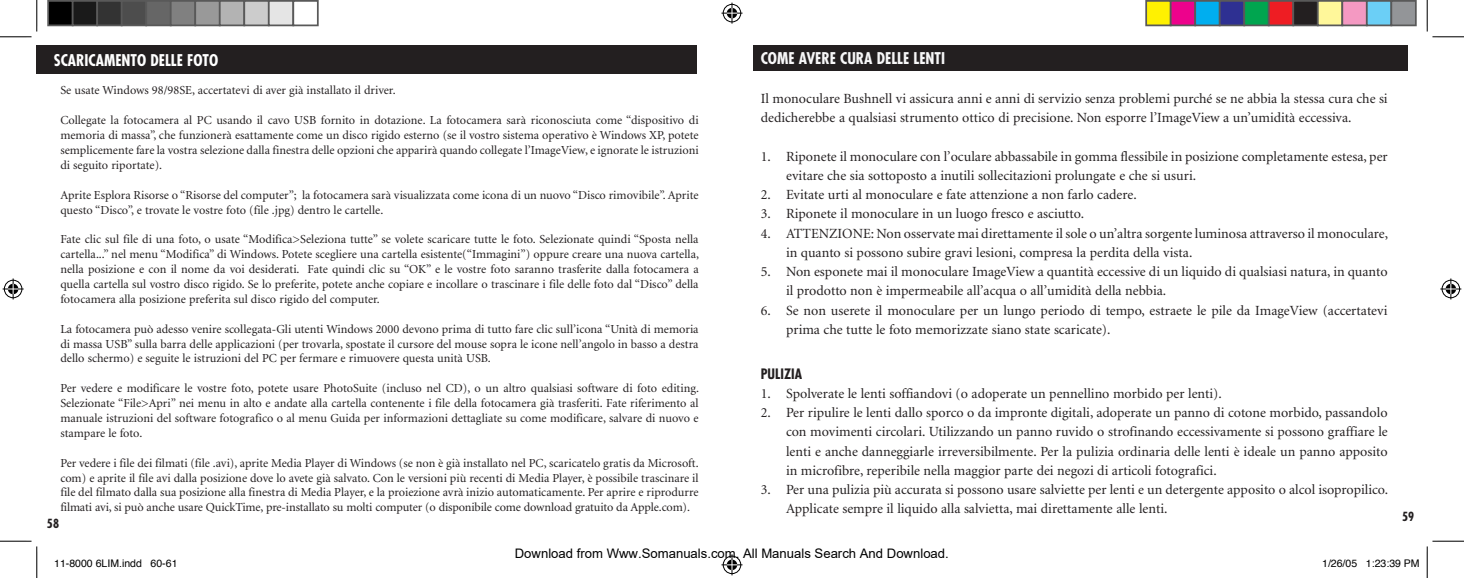
<style>
.page{position:relative;width:1464px;height:578px;background:#fff}
.page>*{position:absolute;margin:0;border:0;box-sizing:border-box;transform-origin:0 0}
.t1{font:700 condensed 15.75px "Futura";color:#f7f7f8}
.t2{font:700 condensed 15.75px "Futura";color:#fff}
.t3{font:14px/19.2px "Minion";color:#231f20}
.t4{font:700 condensed 14px "Futura";color:#231f20}
.t5{font:13.12px "Arial";color:#000}
.t6{font:12.25px/14.9px "Minion";color:#231f20;text-align:justify}
.t7{font:700 condensed 12.25px "Futura";color:#231f20}
.t8{font:10.5px "Helvetica";color:#000}
</style>
<div class="page">
<div style="left:753px;top:45px;width:654px;height:26px;background:#231f20"></div>
<div style="left:37px;top:46px;width:660px;height:28px;background:#231f20"></div>
<hr style="left:0;top:36px;width:32px;height:1px;background:#000">
<hr style="left:1432px;top:36px;width:31px;height:1px;background:#000">
<hr style="left:0;top:540px;width:32px;height:1px;background:#000">
<hr style="left:1432px;top:540px;width:31px;height:1px;background:#000">
<hr style="left:36px;top:0;width:1px;height:32px;background:#000">
<hr style="left:36px;top:546px;width:1px;height:32px;background:#000">
<hr style="left:1426px;top:0;width:1px;height:32px;background:#000">
<hr style="left:1426px;top:546px;width:1px;height:32px;background:#000">
<svg style="left:721px;top:3px;width:21px;height:21px"></svg>
<svg style="left:721px;top:554px;width:21px;height:21px"></svg>
<svg style="left:3px;top:278px;width:21px;height:21px"></svg>
<svg style="left:1440px;top:278px;width:20px;height:21px"></svg>
<div style="left:48px;top:1px;width:25px;height:24px;background:#000"></div>
<div style="left:47px;top:0;width:27px;height:26px;border:2px solid #595959"></div>
<div style="left:73px;top:1px;width:24px;height:24px;background:#1a1a1a"></div>
<div style="left:72px;top:0;width:26px;height:26px;border:2px solid #595959"></div>
<div style="left:97px;top:1px;width:25px;height:24px;background:#333"></div>
<div style="left:96px;top:0;width:26px;height:26px;border:2px solid #595959"></div>
<div style="left:122px;top:1px;width:24px;height:24px;background:#4d4d4d"></div>
<div style="left:121px;top:0;width:26px;height:26px;border:2px solid #595959"></div>
<div style="left:146px;top:1px;width:25px;height:24px;background:#666"></div>
<div style="left:145px;top:0;width:27px;height:26px;border:2px solid #595959"></div>
<div style="left:171px;top:1px;width:24px;height:24px;background:#808080"></div>
<div style="left:170px;top:0;width:26px;height:26px;border:2px solid #595959"></div>
<div style="left:195px;top:1px;width:25px;height:24px;background:#999"></div>
<div style="left:194px;top:0;width:26px;height:26px;border:2px solid #595959"></div>
<div style="left:220px;top:1px;width:24px;height:24px;background:#b3b3b3"></div>
<div style="left:219px;top:0;width:26px;height:26px;border:2px solid #595959"></div>
<div style="left:244px;top:1px;width:25px;height:24px;background:#ccc"></div>
<div style="left:243px;top:0;width:27px;height:26px;border:2px solid #595959"></div>
<div style="left:269px;top:1px;width:24px;height:24px;background:#e5e5e5"></div>
<div style="left:268px;top:0;width:26px;height:26px;border:2px solid #595959"></div>
<div style="left:292px;top:0;width:26px;height:26px;border:2px solid #595959"></div>
<div style="left:1145px;top:1px;width:25px;height:24px;background:#fff101"></div>
<div style="left:1145px;top:0;width:26px;height:26px;border:2px solid #595959"></div>
<div style="left:1170px;top:1px;width:24px;height:24px;background:#ed028c"></div>
<div style="left:1169px;top:0;width:26px;height:26px;border:2px solid #595959"></div>
<div style="left:1194px;top:1px;width:25px;height:24px;background:#00aeef"></div>
<div style="left:1194px;top:0;width:26px;height:26px;border:2px solid #595959"></div>
<div style="left:1219px;top:1px;width:24px;height:24px;background:#2e3092"></div>
<div style="left:1218px;top:0;width:26px;height:26px;border:2px solid #595959"></div>
<div style="left:1243px;top:1px;width:25px;height:24px;background:#00a54f"></div>
<div style="left:1243px;top:0;width:26px;height:26px;border:2px solid #595959"></div>
<div style="left:1268px;top:1px;width:24px;height:24px;background:#ee1d23"></div>
<div style="left:1267px;top:0;width:26px;height:26px;border:2px solid #595959"></div>
<div style="left:1292px;top:1px;width:25px;height:24px;background:#231f20"></div>
<div style="left:1292px;top:0;width:26px;height:26px;border:2px solid #595959"></div>
<div style="left:1317px;top:1px;width:24px;height:24px;background:#fff79a"></div>
<div style="left:1316px;top:0;width:26px;height:26px;border:2px solid #595959"></div>
<div style="left:1341px;top:1px;width:25px;height:24px;background:#f499c2"></div>
<div style="left:1341px;top:0;width:26px;height:26px;border:2px solid #595959"></div>
<div style="left:1366px;top:1px;width:24px;height:24px;background:#6bcff6"></div>
<div style="left:1365px;top:0;width:26px;height:26px;border:2px solid #595959"></div>
<div style="left:1390px;top:1px;width:25px;height:24px;background:#939598"></div>
<div style="left:1390px;top:0;width:26px;height:26px;border:2px solid #595959"></div>
<p class="t2" style="left:54px;top:51px;width:166px">SCARICAMENTO DELLE FOTO</p>
<p class="t6" style="left:60px;top:83px;width:337px">Se usate Windows 98/98SE, accertatevi di aver già installato il driver.</p>
<p class="t6" style="left:60px;top:113px;width:639px">Collegate la fotocamera al PC usando il cavo USB fornito in dotazione. La fotocamera sarà riconosciuta come “dispositivo di memoria di massa”, che funzionerà esattamente come un disco rigido esterno (se il vostro sistema operativo è Windows XP, potete semplicemente fare la vostra selezione dalla finestra delle opzioni che apparirà quando collegate l’ImageView, e ignorate le istruzioni di seguito riportate).</p>
<p class="t6" style="left:60px;top:188px;width:639px">Aprite Esplora Risorse o “Risorse del computer”; la fotocamera sarà visualizzata come icona di un nuovo “Disco rimovibile”. Aprite questo “Disco”, e trovate le vostre foto (file .jpg) dentro le cartelle.</p>
<p class="t6" style="left:60px;top:232px;width:640px">Fate clic sul file di una foto, o usate “Modifica&gt;Seleziona tutte” se volete scaricare tutte le foto. Selezionate quindi “Sposta nella cartella...” nel menu “Modifica” di Windows. Potete scegliere una cartella esistente(“Immagini”) oppure creare una nuova cartella, nella posizione e con il nome da voi desiderati. Fate quindi clic su “OK” e le vostre foto saranno trasferite dalla fotocamera a quella cartella sul vostro disco rigido. Se lo preferite, potete anche copiare e incollare o trascinare i file delle foto dal “Disco” della fotocamera alla posizione preferita sul disco rigido del computer.</p>
<p class="t6" style="left:60px;top:321px;width:639px">La fotocamera può adesso venire scollegata-Gli utenti Windows 2000 devono prima di tutto fare clic sull’icona “Unità di memoria di massa USB” sulla barra delle applicazioni (per trovarla, spostate il cursore del mouse sopra le icone nell’angolo in basso a destra dello schermo) e seguite le istruzioni del PC per fermare e rimuovere questa unità USB.</p>
<p class="t6" style="left:60px;top:381px;width:640px">Per vedere e modificare le vostre foto, potete usare PhotoSuite (incluso nel CD), o un altro qualsiasi software di foto editing.<br>Selezionate “File&gt;Apri” nei menu in alto e andate alla cartella contenente i file della fotocamera già trasferiti. Fate riferimento al manuale istruzioni del software fotografico o al menu Guida per informazioni dettagliate su come modificare, salvare di nuovo e stampare le foto.</p>
<p class="t6" style="left:60px;top:455px;width:639px">Per vedere i file dei filmati (file .avi), aprite Media Player di Windows (se non è già installato nel PC, scaricatelo gratis da Microsoft. com) e aprite il file avi dalla posizione dove lo avete già salvato. Con le versioni più recenti di Media Player, è possibile trascinare il file del filmato dalla sua posizione alla finestra di Media Player, e la proiezione avrà inizio automaticamente. Per aprire e riprodurre filmati avi, si può anche usare QuickTime, pre-installato su molti computer (o disponibile come download gratuito da Apple.com).</p>
<p class="t7" style="left:47px;top:515px;width:14px">58</p>
<p class="t1" style="left:760px;top:49px;width:186px">COME AVERE CURA DELLE LENTI</p>
<p class="t3" style="left:760px;top:89px;width:628px">Il monoculare Bushnell vi assicura anni e anni di servizio senza problemi purché se ne abbia la stessa cura che si dedicherebbe a qualsiasi strumento ottico di precisione. Non esporre l’ImageView a un’umidità eccessiva.</p>
<p class="t3" style="left:786px;top:147px;width:603px;text-indent:-25px">1. Riponete il monoculare con l’oculare abbassabile in gomma flessibile in posizione completamente estesa, per evitare che sia sottoposto a inutili sollecitazioni prolungate e che si usuri.</p>
<p class="t3" style="left:760px;top:185px;width:377px">2. Evitate urti al monoculare e fate attenzione a non farlo cadere.</p>
<p class="t3" style="left:760px;top:205px;width:325px">3. Riponete il monoculare in un luogo fresco e asciutto.</p>
<p class="t3" style="left:786px;top:224px;width:603px;text-indent:-25px">4. ATTENZIONE: Non osservate mai direttamente il sole o un’altra sorgente luminosa attraverso il monoculare, in quanto si possono subire gravi lesioni, compresa la perdita della vista.</p>
<p class="t3" style="left:786px;top:262px;width:603px;text-indent:-25px">5. Non esponete mai il monoculare ImageView a quantità eccessive di un liquido di qualsiasi natura, in quanto il prodotto non è impermeabile all’acqua o all’umidità della nebbia.</p>
<p class="t3" style="left:786px;top:301px;width:603px;text-indent:-25px">6. Se non userete il monoculare per un lungo periodo di tempo, estraete le pile da ImageView (accertatevi prima che tutte le foto memorizzate siano state scaricate).</p>
<p class="t4" style="left:760px;top:364px;width:43px">PULIZIA</p>
<p class="t3" style="left:760px;top:384px;width:462px">1. Spolverate le lenti soffiandovi (o adoperate un pennellino morbido per lenti).</p>
<p class="t3" style="left:786px;top:403px;width:603px;text-align:justify;text-indent:-25px">2. Per ripulire le lenti dallo sporco o da impronte digitali, adoperate un panno di cotone morbido, passandolo con movimenti circolari. Utilizzando un panno ruvido o strofinando eccessivamente si possono graffiare le lenti e anche danneggiarle irreversibilmente. Per la pulizia ordinaria delle lenti è ideale un panno apposito in microfibre, reperibile nella maggior parte dei negozi di articoli fotografici.</p>
<p class="t3" style="left:786px;top:480px;width:603px;text-indent:-25px">3. Per una pulizia più accurata si possono usare salviette per lenti e un detergente apposito o alcol isopropilico.<br>Applicate sempre il liquido alla salvietta, mai direttamente alle lenti.</p>
<p class="t7" style="left:1401px;top:509px;width:14px">59</p>
<p class="t5" style="left:515px;top:545px;width:435px">Download from Www.Somanuals.com. All Manuals Search And Download.</p>
<p class="t8" style="left:54px;top:556px;width:125px">11-8000 6LIM.indd 60-61</p>
<p class="t8" style="left:1321px;top:556px;width:99px">1/26/05 1:23:39 PM</p>
</div>
